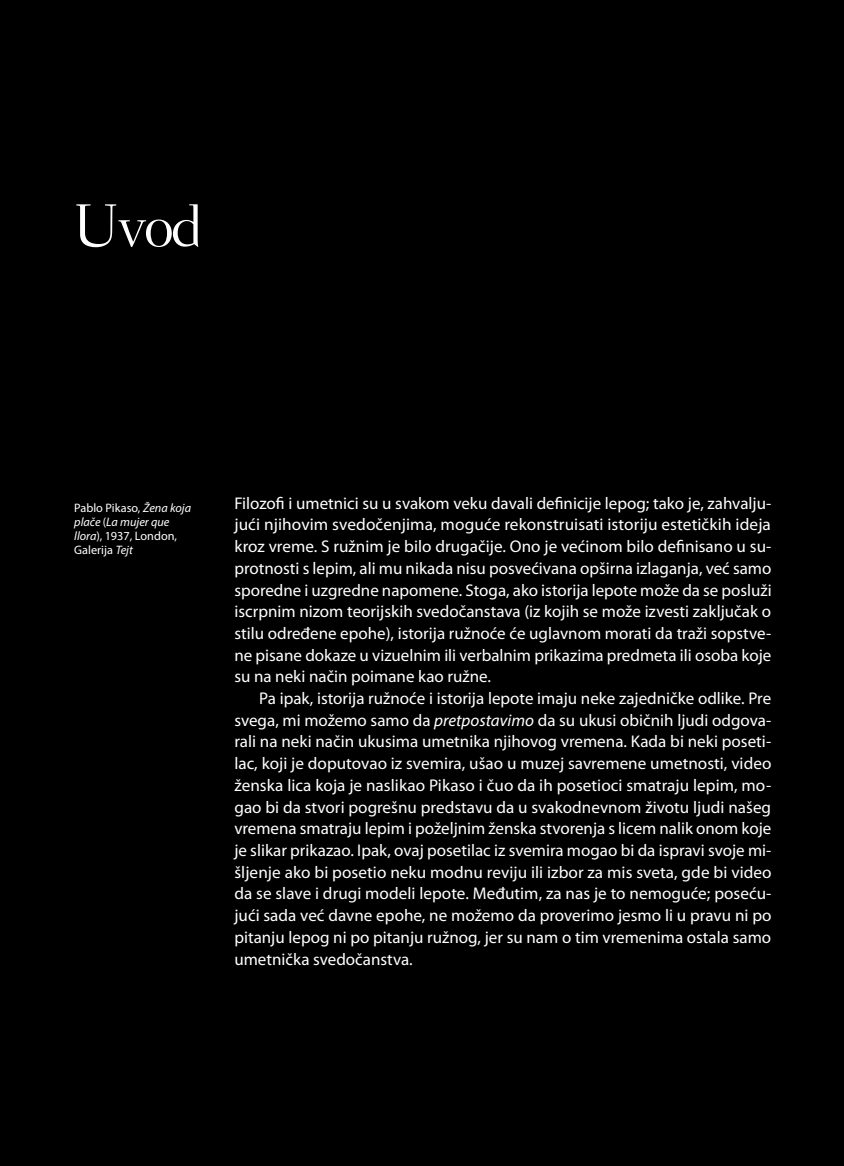
<style>
.page{position:relative;width:844px;height:1166px;background:#fff}
.page>*{position:absolute;margin:0;border:0;box-sizing:border-box;transform-origin:0 0}
.t1{font:300 63px "Bomfield New";color:#fff}
.t2{font:16.97px/21.7px "Myriad Pro";color:#fff;text-align:justify}
.t3{font:12.25px/14px "Myriad Pro";color:#fff}
.s1{font-style:italic}
</style>
<div class="page">
<div style="left:0;top:0;width:843px;height:1166px;background:#000"></div>
<h1 class="t1" style="left:73px;top:190px;width:133px">Uvod</h1>
<p class="t3" style="left:74px;top:500px;width:118px">Pablo Pikaso, <span class="s1">Žena koja plače</span> (<span class="s1">La mujer que llora</span>), 1937, London,<br>Galerija <span class="s1">Tejt</span></p>
<p class="t2" style="left:234px;top:492px;width:538px">Filozofi i umetnici su u svakom veku davali definicije lepog; tako je, zahvalju&shy;jući njihovim svedočenjima, moguće rekonstruisati istoriju estetičkih ideja kroz vreme. S ružnim je bilo drugačije. Ono je većinom bilo definisano u su&shy;protnosti s lepim, ali mu nikada nisu posvećivana opširna izlaganja, već samo sporedne i uzgredne napomene. Stoga, ako istorija lepote može da se posluži iscrpnim nizom teorijskih svedočanstava (iz kojih se može izvesti zaključak o stilu određene epohe), istorija ružnoće će uglavnom morati da traži sopstve&shy;ne pisane dokaze u vizuelnim ili verbalnim prikazima predmeta ili osoba koje su na neki način poimane kao ružne.</p>
<p class="t2" style="left:234px;top:687px;width:538px;text-indent:25px">Pa ipak, istorija ružnoće i istorija lepote imaju neke zajedničke odlike. Pre svega, mi možemo samo da <span class="s1">pretpostavimo</span> da su ukusi običnih ljudi odgova&shy;rali na neki način ukusima umetnika njihovog vremena. Kada bi neki poseti&shy;lac, koji je doputovao iz svemira, ušao u muzej savremene umetnosti, video ženska lica koja je naslikao Pikaso i čuo da ih posetioci smatraju lepim, mo&shy;gao bi da stvori pogrešnu predstavu da u svakodnevnom životu ljudi našeg vremena smatraju lepim i poželjnim ženska stvorenja s licem nalik onom koje je slikar prikazao. Ipak, ovaj posetilac iz svemira mogao bi da ispravi svoje mi&shy;šljenje ako bi posetio neku modnu reviju ili izbor za mis sveta, gde bi video da se slave i drugi modeli lepote. Međutim, za nas je to nemoguće; poseću&shy;jući sada već davne epohe, ne možemo da proverimo jesmo li u pravu ni po pitanju lepog ni po pitanju ružnog, jer su nam o tim vremenima ostala samo umetnička svedočanstva.</p>
</div>
